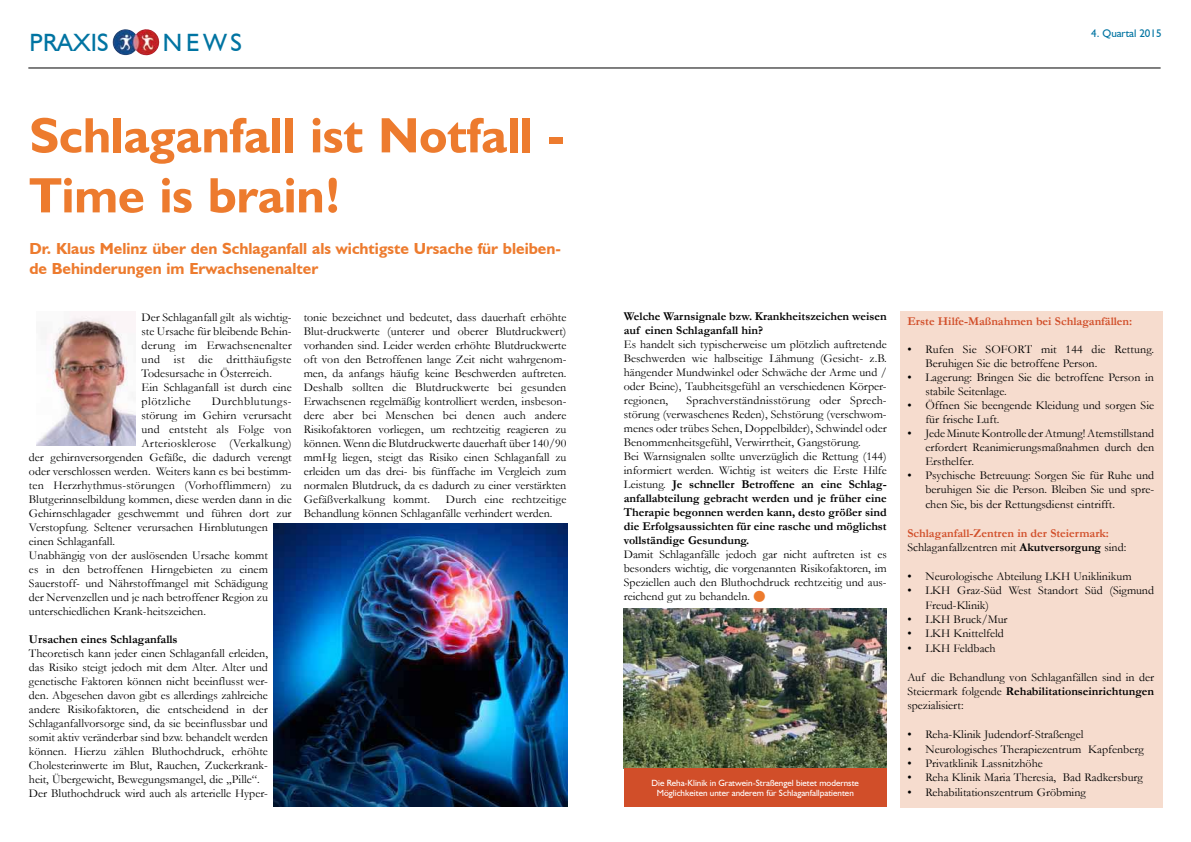
<style>
.page{position:relative;width:1191px;height:842px;background:#fff}
.page>*{position:absolute;margin:0;border:0;box-sizing:border-box;transform-origin:0 0}
.t1{font:700 50px/60px "Humanist 521 BT";color:#ed7b2e}
.t2{font:25px "Humanist 521 BT";color:#0074a2}
.t3{font:700 16px/20px "Humanist 521 BT";color:#ed7b2e}
.t4{font:12px/14px "Garamond";color:#000}
.t5{font:700 12px/14.4px "Garamond";color:#d14e29}
.t6{font:700 12px/14px "Garamond";color:#000}
.t7{font:12px "Garamond";letter-spacing:.02em;color:#000}
.t8{font:12px "Garamond";letter-spacing:.04em;color:#000}
.t9{font:11px "Humanist 521 BT";color:#0074a2}
.t10{font:9px/10px "Humanist 521 BT";color:#fff;text-align:center}
.s1{font-weight:700}
.s2{color:#ed7b2e}
.s3{font-weight:400;color:#000}
.s4{color:#000}
</style>
<div class="page">
<div style="left:899px;top:312px;width:263px;height:496px;background:#f6dcce"></div>
<img style="left:113px;top:29px;width:32px;height:26px">
<hr style="left:28px;top:67px;width:1132px;height:1px;background:#000">
<img style="left:624px;top:609px;width:262px;height:159px">
<div style="left:624px;top:768px;width:262px;height:39px;background:#d14e29"></div>
<img style="left:274px;top:523px;width:293px;height:284px">
<img style="left:37px;top:315px;width:99px;height:130px">
<h2 class="t2" style="left:30px;top:27px;width:80px">PRAXIS</h2>
<h2 class="t2" style="left:163px;top:27px;width:81px">NEWS</h2>
<h1 class="t1" style="left:29px;top:104px;width:537px">Schlaganfall ist Notfall -<br>Time is brain!</h1>
<h3 class="t3" style="left:29px;top:238px;width:533px">Dr. Klaus Melinz über den Schlaganfall als wichtigste Ursache für bleiben&shy;de Behinderungen im Erwachsenenalter</h3>
<p class="t4" style="left:142px;top:310px;width:152px">Der Schlaganfall gilt als wichtig&shy;ste Ursache für bleibende Behin&shy;derung im Erwachsenenalter und ist die dritthäufigste<br>Todesursache in Österreich.<br>Ein Schlaganfall ist durch eine plötzliche</p>
<p class="t8" style="left:212px;top:393px;width:81px">Durchblutungs-</p>
<p class="t4" style="left:142px;top:408px;width:152px">störung im Gehirn verursacht</p>
<p class="t4" style="left:142px;top:422px;width:152px">und entsteht als Folge von</p>
<p class="t7" style="left:142px;top:435px;width:152px">Arteriosklerose (Verkalkung)</p>
<p class="t4" style="left:29px;top:450px;width:264px">der gehirnversorgenden Gefäße, die dadurch verengt</p>
<p class="t4" style="left:29px;top:464px;width:264px">oder verschlossen werden. Weiters kann es bei bestimm-</p>
<p class="t4" style="left:29px;top:478px;width:264px">ten Herzrhythmus-störungen (Vorhofflimmern) zu</p>
<p class="t4" style="left:29px;top:492px;width:264px">Blutgerinnselbildung kommen, diese werden dann in die</p>
<p class="t4" style="left:29px;top:506px;width:264px">Gehirnschlagader geschwemmt und führen dort zur</p>
<p class="t4" style="left:29px;top:520px;width:240px">Verstopfung. Seltener verursachen Hirnblutungen</p>
<p class="t4" style="left:29px;top:534px;width:88px">einen Schlaganfall.</p>
<p class="t4" style="left:29px;top:548px;width:240px">Unabhängig von der auslösenden Ursache kommt</p>
<p class="t4" style="left:29px;top:562px;width:240px">es in den betroffenen Hirngebieten zu einem</p>
<p class="t4" style="left:29px;top:576px;width:240px">Sauerstoff- und Nährstoffmangel mit Schädigung</p>
<p class="t4" style="left:29px;top:590px;width:240px">der Nervenzellen und je nach betroffener Region zu</p>
<p class="t4" style="left:29px;top:604px;width:179px">unterschiedlichen Krank-heitszeichen.</p>
<p class="t6" style="left:29px;top:632px;width:150px">Ursachen eines Schlaganfalls</p>
<p class="t4" style="left:29px;top:646px;width:240px">Theoretisch kann jeder einen Schlaganfall erleiden, das Risiko steigt jedoch mit dem Alter. Alter und genetische Faktoren können nicht beeinflusst wer&shy;den. Abgesehen davon gibt es allerdings zahlreiche andere Risikofaktoren, die entscheidend in der Schlaganfallvorsorge sind, da sie beeinflussbar und somit aktiv veränderbar sind bzw. behandelt werden können. Hierzu zählen Bluthochdruck, erhöhte Cholesterinwerte im Blut, Rauchen, Zuckerkrank&shy;heit, Übergewicht, Bewegungsmangel, die „Pille“.<br>Der Bluthochdruck wird auch als arterielle Hyper-</p>
<p class="t4" style="left:304px;top:310px;width:264px;text-align:justify">tonie bezeichnet und bedeutet, dass dauerhaft erhöhte Blut-druckwerte (unterer und oberer Blutdruckwert) vorhanden sind. Leider werden erhöhte Blutdruckwerte oft von den Betroffenen lange Zeit nicht wahrgenom&shy;men, da anfangs häufig keine Beschwerden auftreten.<br>Deshalb sollten die Blutdruckwerte bei gesunden Erwachsenen regelmäßig kontrolliert werden, insbeson&shy;dere aber bei Menschen bei denen auch andere Risikofaktoren vorliegen, um rechtzeitig reagieren zu können. Wenn die Blutdruckwerte dauerhaft über 140/90 mmHg liegen, steigt das Risiko einen Schlaganfall zu erleiden um das drei- bis fünffache im Vergleich zum normalen Blutdruck, da es dadurch zu einer verstärkten Gefäßverkalkung kommt.</p>
<p class="t4" style="left:304px;top:492px;width:264px;text-indent:142px">Durch eine rechtzeitige<br>Behandlung können Schlaganfälle verhindert werden.</p>
<p class="t9" style="left:1091px;top:26px;width:72px">4. Quartal 2015</p>
<p class="t6" style="left:624px;top:309px;width:264px">Welche Warnsignale bzw. Krankheitszeichen weisen auf einen Schlaganfall hin?</p>
<p class="t4" style="left:624px;top:337px;width:264px;text-align:justify">Es handelt sich typischerweise um plötzlich auftretende Beschwerden wie halbseitige Lähmung (Gesicht- z.B. hängender Mundwinkel oder Schwäche der Arme und / oder Beine), Taubheitsgefühl an verschiedenen Körper&shy;regionen,</p>
<p class="t4" style="left:624px;top:393px;width:264px;text-indent:63px">Sprachverständnisstörung oder Sprech&shy;störung (verwaschenes Reden), Sehstörung (verschwom&shy;menes oder trübes Sehen, Doppelbilder), Schwindel oder Benommenheitsgefühl, Verwirrtheit, Gangstörung.<br>Bei Warnsignalen sollte unverzüglich die Rettung (144) informiert werden. Wichtig ist weiters die Erste Hilfe Leistung. <span class="s1">Je schneller Betroffene an eine Schlag&shy;anfallabteilung gebracht werden und je früher eine Therapie begonnen werden kann, desto größer sind die Erfolgsaussichten für eine rasche und möglichst vollständige Gesundung.</span></p>
<p class="t4" style="left:624px;top:547px;width:264px;text-align:justify">Damit Schlaganfälle jedoch gar nicht auftreten ist es besonders wichtig, die vorgenannten Risikofaktoren, im Speziellen auch den Bluthochdruck rechtzeitig und aus&shy;reichend gut zu behandeln. <span class="s2">●</span></p>
<p class="t10" style="left:651px;top:778px;width:209px">Die Reha-Klinik in Gratwein-Straßengel bietet modernste<br>Möglichkeiten unter anderem für Schlaganfallpatienten</p>
<p class="t5" style="left:907px;top:314px;width:226px">Erste Hilfe-Maßnahmen bei Schlaganfällen:</p>
<p class="t4" style="left:925px;top:342px;width:230px;text-indent:-18px">• Rufen Sie SOFORT mit 144 die Rettung.<br>Beruhigen Sie die betroffene Person.</p>
<p class="t4" style="left:925px;top:370px;width:230px;text-indent:-18px">• Lagerung: Bringen Sie die betroffene Person in stabile Seitenlage.</p>
<p class="t4" style="left:925px;top:398px;width:230px;text-indent:-18px">• Öffnen Sie beengende Kleidung und sorgen Sie für frische Luft.</p>
<p class="t4" style="left:925px;top:426px;width:230px;text-align:justify;text-indent:-18px">• Jede Minute Kontrolle der Atmung! Atemstillstand erfordert Reanimierungsmaßnahmen durch den Ersthelfer.</p>
<p class="t4" style="left:925px;top:468px;width:230px;text-align:justify;text-indent:-18px">• Psychische Betreuung: Sorgen Sie für Ruhe und beruhigen Sie die Person. Bleiben Sie und spre&shy;chen Sie, bis der Rettungsdienst eintrifft.</p>
<p class="t5" style="left:907px;top:526px;width:220px">Schlaganfall-Zentren in der Steiermark:<br><span class="s3">Schlaganfallzentren mit</span> <span class="s4">Akutversorgung</span> <span class="s3">sind:</span></p>
<p class="t4" style="left:907px;top:569px;width:226px">• Neurologische Abteilung LKH Uniklinikum</p>
<p class="t4" style="left:925px;top:583px;width:230px;line-height:14.4px;text-indent:-18px">• LKH Graz-Süd West Standort Süd (Sigmund<br>Freud-Klinik)</p>
<p class="t4" style="left:907px;top:612px;width:102px">• LKH Bruck/Mur</p>
<p class="t4" style="left:907px;top:626px;width:98px">• LKH Knittelfeld</p>
<p class="t4" style="left:907px;top:641px;width:90px">• LKH Feldbach</p>
<p class="t4" style="left:907px;top:669px;width:248px;line-height:14.4px;text-align:justify">Auf die Behandlung von Schlaganfällen sind in der Steiermark folgende <span class="s1">Rehabilitationseinrichtungen </span>spezialisiert:</p>
<p class="t4" style="left:907px;top:727px;width:178px">• Reha-Klinik Judendorf-Straßengel</p>
<p class="t4" style="left:907px;top:741px;width:238px">• Neurologisches Therapiezentrum Kapfenberg</p>
<p class="t4" style="left:907px;top:756px;width:137px">• Privatklinik Lassnitzhöhe</p>
<p class="t4" style="left:907px;top:770px;width:237px">• Reha Klinik Maria Theresia, Bad Radkersburg</p>
<p class="t4" style="left:907px;top:785px;width:180px">• Rehabilitationszentrum Gröbming</p>
</div>
